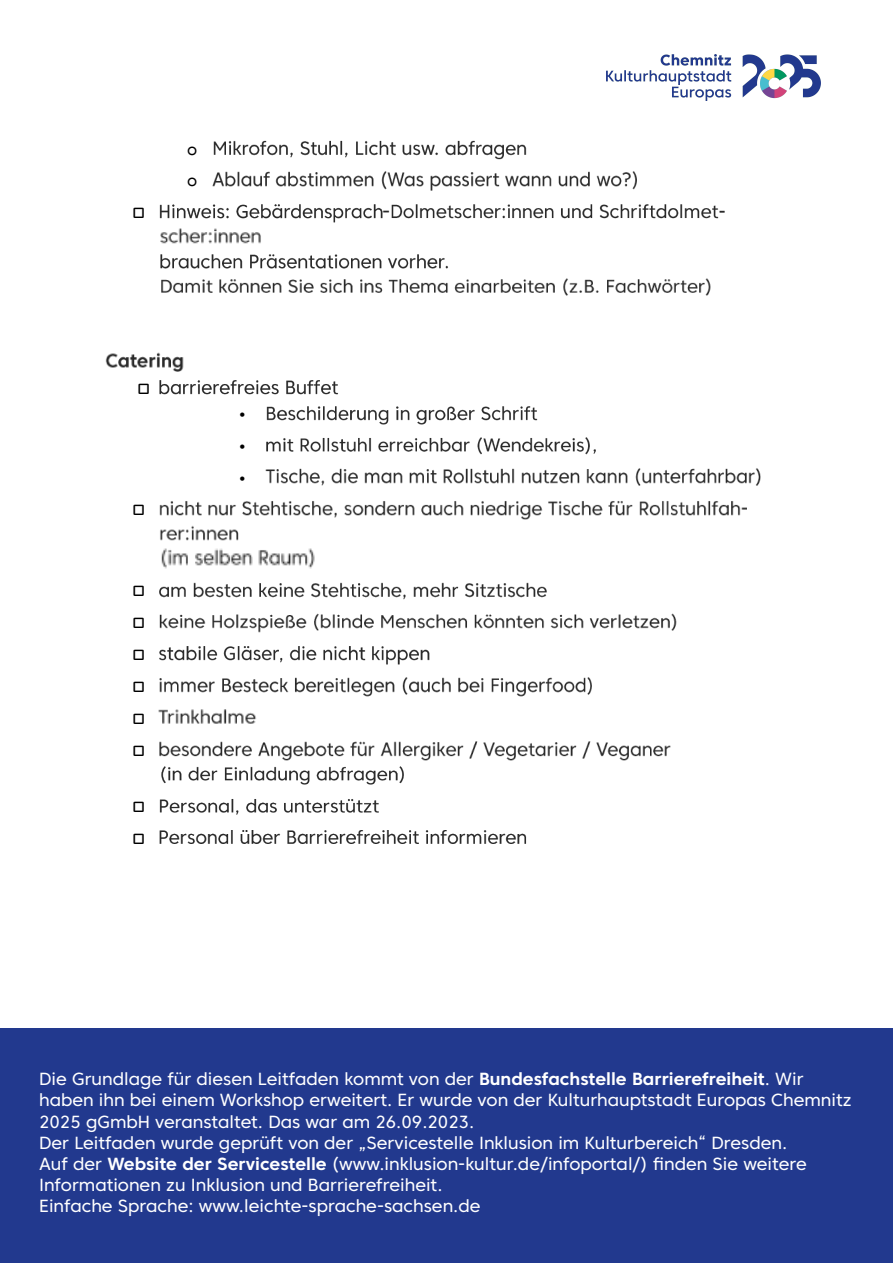
<style>
.page{position:relative;width:893px;height:1263px;background:#fff}
.page>*{position:absolute;margin:0;border:0;box-sizing:border-box;transform-origin:0 0}
.t1{font:700 18px/31.8px "Proxima Soft";color:#000;text-align:justify}
.t2{font:18px/30.9px "Courier Prime";color:#000}
.t3{font:17.55px/21px "Core Sans C 45";color:#fff}
.s1{font-family:"Core Sans C 65";font-weight:700}
</style>
<div class="page">
<img style="left:213px;top:140px;width:314px;height:20px">
<img style="left:212px;top:171px;width:425px;height:19px">
<img style="left:159px;top:204px;width:224px;height:18px">
<img style="left:383px;top:210px;width:7px;height:3px">
<img style="left:391px;top:204px;width:334px;height:15px">
<img style="left:160px;top:228px;width:101px;height:16px">
<img style="left:160px;top:254px;width:288px;height:15px">
<img style="left:161px;top:278px;width:550px;height:18px">
<img style="left:106px;top:352px;width:78px;height:19px">
<img style="left:159px;top:380px;width:179px;height:15px">
<img style="left:266px;top:406px;width:272px;height:18px">
<img style="left:266px;top:437px;width:330px;height:18px">
<img style="left:265px;top:468px;width:496px;height:18px">
<img style="left:159px;top:501px;width:588px;height:18px">
<img style="left:160px;top:525px;width:79px;height:16px">
<img style="left:161px;top:548px;width:154px;height:21px">
<img style="left:159px;top:582px;width:388px;height:18px">
<img style="left:159px;top:613px;width:518px;height:20px">
<img style="left:159px;top:646px;width:271px;height:19px">
<img style="left:159px;top:677px;width:433px;height:19px">
<img style="left:159px;top:709px;width:98px;height:15px">
<img style="left:159px;top:741px;width:512px;height:19px">
<img style="left:161px;top:766px;width:243px;height:19px">
<img style="left:159px;top:799px;width:220px;height:16px">
<img style="left:159px;top:830px;width:368px;height:14px">
<img style="left:606px;top:54px;width:215px;height:47px">
<div style="left:0;top:1028px;width:893px;height:235px;background:#22398e"></div>
<p class="t1" style="left:133px;top:195px;width:13px">☐</p>
<p class="t2" style="left:187px;top:135px;width:12px">o o</p>
<p class="t1" style="left:138px;top:371px;width:13px">☐</p>
<p class="t1" style="left:133px;top:492px;width:13px">☐</p>
<p class="t1" style="left:133px;top:574px;width:13px">☐ ☐ ☐ ☐ ☐ ☐</p>
<p class="t1" style="left:133px;top:790px;width:13px">☐ ☐</p>
<p class="t1" style="left:239px;top:397px;width:8px">• • •</p>
<p class="t3" style="left:39px;top:1069px;width:814px">Die Grundlage für diesen Leitfaden kommt von der <span class="s1">Bundesfachstelle Barrierefreiheit</span>. Wir haben ihn bei einem Workshop erweitert. Er wurde von der Kulturhauptstadt Europas Chemnitz 2025 gGmbH veranstaltet. Das war am 26.09.2023.<br>Der Leitfaden wurde geprüft von der „Servicestelle Inklusion im Kulturbereich“ Dresden.<br>Auf der <span class="s1">Website der Servicestelle</span> (www.inklusion-kultur.de/infoportal/) finden Sie weitere Informationen zu Inklusion und Barrierefreiheit.<br>Einfache Sprache: www.leichte-sprache-sachsen.de</p>
</div>
